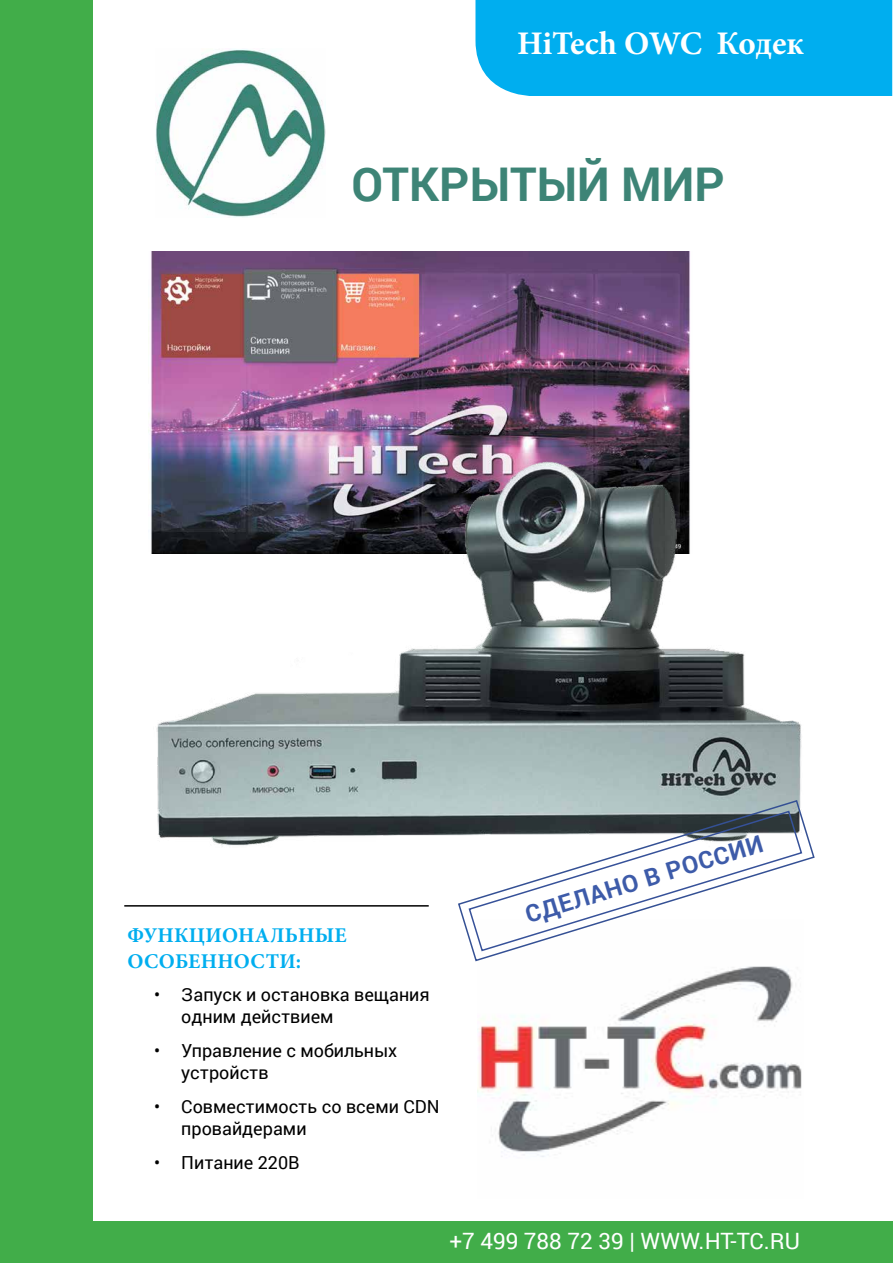
<style>
.page{position:relative;width:893px;height:1263px;background:#fff}
.page>*{position:absolute;margin:0;border:0;box-sizing:border-box;transform-origin:0 0}
.t1{font:700 46.5px "Roboto";color:#3d8476}
.t2{font:700 33px "Minion Pro";letter-spacing:-.01em;color:#fff}
.t3{font:700 24px "Roboto";color:#3d5ba9}
.t4{font:22.5px "Roboto";color:#fff}
.t5{font:700 21px/25.2px "Minion Pro";letter-spacing:.01em;color:#00aeef}
.t6{font:18px/21.6px "Roboto";color:#000}
</style>
<div class="page">
<img style="left:151px;top:251px;width:539px;height:147px">
<div style="left:0;top:0;width:93px;height:1263px;background:#41ad49"></div>
<div style="left:475px;top:0;width:417px;height:96px;background:#00aeef"></div>
<div style="left:0;top:1221px;width:893px;height:42px;background:#41ad49"></div>
<hr style="left:124px;top:905px;width:305px;height:1px;background:#000">
<img style="left:148px;top:398px;width:654px;height:449px">
<img style="left:156px;top:49px;width:169px;height:169px">
<img style="left:477px;top:966px;width:325px;height:191px">
<svg style="left:457px;top:799px;width:358px;height:163px"></svg>
<h2 class="t2" style="left:517px;top:20px;width:289px">HiTech OWC Кодек</h2>
<h1 class="t1" style="left:351px;top:157px;width:375px">ОТКРЫТЫЙ МИР</h1>
<p class="t5" style="left:127px;top:923px;width:221px">ФУНКЦИОНАЛЬНЫЕ<br>ОСОБЕННОСТИ:</p>
<p class="t6" style="left:181px;top:984px;width:250px;text-indent:-27px">• Запуск и остановка вещания одним действием</p>
<p class="t6" style="left:181px;top:1040px;width:218px;text-indent:-27px">• Управление с мобильных устройств</p>
<p class="t6" style="left:181px;top:1096px;width:260px;text-indent:-27px">• Совместимость со всеми CDN провайдерами</p>
<p class="t6" style="left:154px;top:1152px;width:147px">• Питание 220В</p>
<h3 class="t3" style="left:522px;top:902px;width:249px;rotate:-17deg">СДЕЛАНО В РОССИИ</h3>
<p class="t4" style="left:449px;top:1228px;width:352px">+7 499 788 72 39 | WWW.HT-TC.RU</p>
</div>
